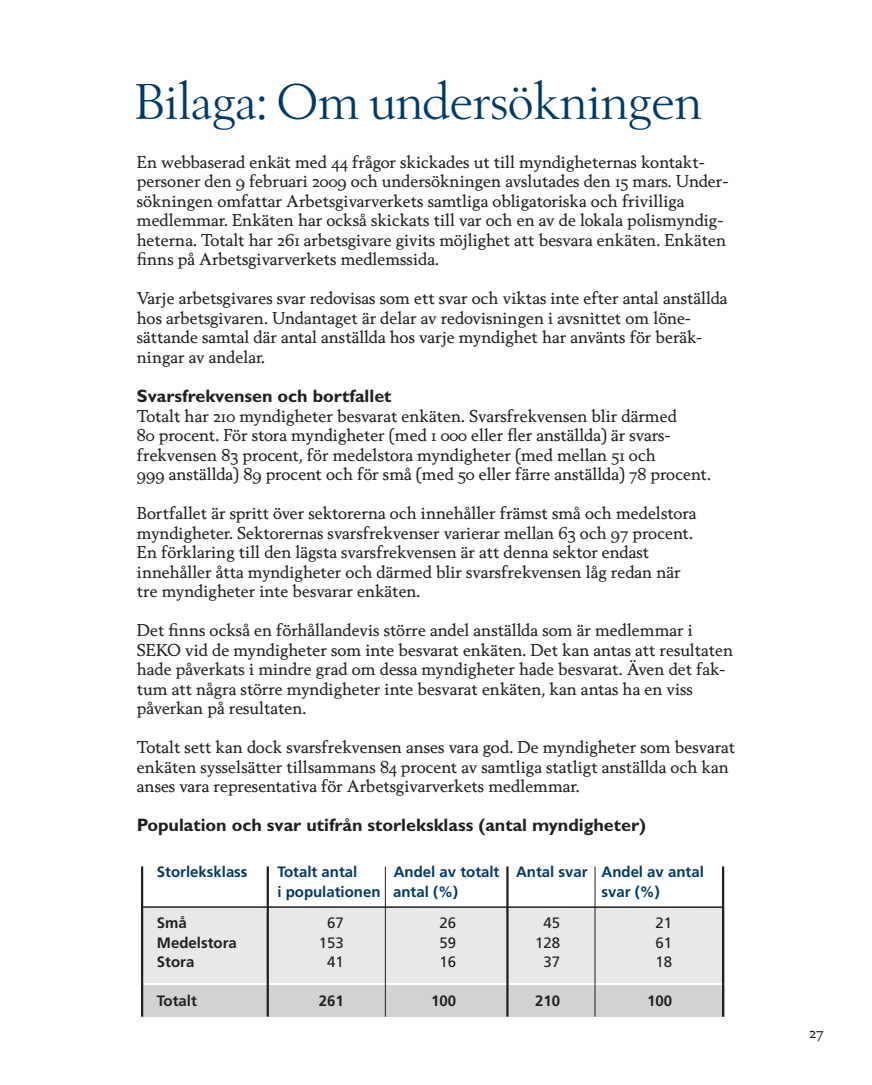
<style>
.page{position:relative;width:872px;height:1085px;background:#fff}
.page>*{position:absolute;margin:0;border:0;box-sizing:border-box;transform-origin:0 0}
.t1{font:49.5px "Berling Nova Display Pro";color:#003965}
.t2{font:700 18px "Gill Sans";color:#231f20}
.t3{font:16.5px/19.5px "Berling Nova Text Pro";color:#231f20}
.t4{font:700 15px/19.5px "Frutiger";color:#003965}
.t5{font:700 15px "Frutiger";color:#231f20}
.t6{font:15px "Frutiger";color:#231f20}
.t7{font:15px "Berling Nova Text Pro";color:#231f20}
</style>
<div class="page">
<div style="left:142px;top:907px;width:582px;height:75px;background:#e7e8e9"></div>
<div style="left:142px;top:985px;width:582px;height:31px;background:#d1d2d4"></div>
<hr style="left:142px;top:906px;width:580px;height:1px;background:#231f20">
<hr style="left:267px;top:866px;width:2px;height:150px;background:#231f20">
<hr style="left:385px;top:866px;width:1px;height:150px;background:#231f20">
<hr style="left:506px;top:866px;width:2px;height:150px;background:#231f20">
<hr style="left:595px;top:866px;width:1px;height:150px;background:#231f20">
<hr style="left:722px;top:866px;width:2px;height:150px;background:#231f20">
<hr style="left:141px;top:866px;width:2px;height:150px;background:#231f20">
<h1 class="t1" style="left:135px;top:81px;width:568px">Bilaga: Om undersökningen</h1>
<p class="t3" style="left:137px;top:153px;width:593px">En webbaserad enkät med 44 frågor skickades ut till myndigheternas kontakt&shy;personer den 9 februari 2009 och undersökningen avslutades den 15 mars. Under&shy;sökningen omfattar Arbetsgivarverkets samtliga obligatoriska och frivilliga medlemmar. Enkäten har också skickats till var och en av de lokala polismyndig&shy;heterna. Totalt har 261 arbetsgivare givits möjlighet att besvara enkäten. Enkäten finns på Arbetsgivarverkets medlemssida.</p>
<p class="t3" style="left:137px;top:290px;width:592px">Varje arbetsgivares svar redovisas som ett svar och viktas inte efter antal anställda hos arbetsgivaren. Undantaget är delar av redovisningen i avsnittet om löne&shy;sättande samtal där antal anställda hos varje myndighet har använts för beräk&shy;ningar av andelar.</p>
<p class="t2" style="left:137px;top:389px;width:256px">Svarsfrekvensen och bortfallet</p>
<p class="t3" style="left:137px;top:407px;width:575px">Totalt har 210 myndigheter besvarat enkäten. Svarsfrekvensen blir därmed<br>80 procent. För stora myndigheter (med 1 000 eller fler anställda) är svars&shy;frekvensen 83 procent, för medelstora myndigheter (med mellan 51 och<br>999 anställda) 89 procent och för små (med 50 eller färre anställda) 78 procent.</p>
<p class="t3" style="left:137px;top:504px;width:561px">Bortfallet är spritt över sektorerna och innehåller främst små och medelstora myndigheter. Sektorernas svarsfrekvenser varierar mellan 63 och 97 procent.<br>En förklaring till den lägsta svarsfrekvensen är att denna sektor endast innehåller åtta myndigheter och därmed blir svarsfrekvensen låg redan när tre myndigheter inte besvarar enkäten.</p>
<p class="t3" style="left:137px;top:621px;width:598px">Det finns också en förhållandevis större andel anställda som är medlemmar i SEKO vid de myndigheter som inte besvarat enkäten. Det kan antas att resultaten hade påverkats i mindre grad om dessa myndigheter hade besvarat. Även det fak&shy;tum att några större myndigheter inte besvarat enkäten, kan antas ha en viss påverkan på resultaten.</p>
<p class="t3" style="left:137px;top:738px;width:600px">Totalt sett kan dock svarsfrekvensen anses vara god. De myndigheter som besvarat enkäten sysselsätter tillsammans 84 procent av samtliga statligt anställda och kan anses vara representativa för Arbetsgivarverkets medlemmar.</p>
<p class="t2" style="left:137px;top:818px;width:510px">Population och svar utifrån storleksklass (antal myndigheter)</p>
<p class="t4" style="left:157px;top:863px;width:92px">Storleksklass</p>
<p class="t4" style="left:277px;top:863px;width:81px">Totalt antal</p>
<p class="t4" style="left:277px;top:863px;width:428px;text-indent:116px">Andel av totalt Antal svar Andel av antal i populationen antal (%)</p>
<p class="t4" style="left:601px;top:882px;width:60px">svar (%)</p>
<p class="t5" style="left:157px;top:917px;width:31px">Små</p>
<p class="t6" style="left:327px;top:917px;width:18px">67</p>
<p class="t6" style="left:439px;top:917px;width:18px">26</p>
<p class="t6" style="left:543px;top:917px;width:18px">45</p>
<p class="t6" style="left:655px;top:917px;width:18px">21</p>
<p class="t5" style="left:157px;top:936px;width:81px">Medelstora</p>
<p class="t6" style="left:319px;top:936px;width:26px">153</p>
<p class="t6" style="left:439px;top:936px;width:18px">59</p>
<p class="t6" style="left:535px;top:936px;width:26px">128</p>
<p class="t6" style="left:655px;top:936px;width:18px">61</p>
<p class="t5" style="left:157px;top:956px;width:39px">Stora</p>
<p class="t6" style="left:327px;top:956px;width:18px">41</p>
<p class="t6" style="left:439px;top:956px;width:18px">16</p>
<p class="t6" style="left:543px;top:956px;width:18px">37</p>
<p class="t6" style="left:655px;top:956px;width:18px">18</p>
<p class="t5" style="left:157px;top:995px;width:41px">Totalt</p>
<p class="t5" style="left:319px;top:995px;width:26px">261</p>
<p class="t5" style="left:431px;top:995px;width:26px">100</p>
<p class="t5" style="left:535px;top:995px;width:26px">210</p>
<p class="t5" style="left:647px;top:995px;width:26px">100</p>
<p class="t7" style="left:809px;top:1026px;width:16px">27</p>
</div>
